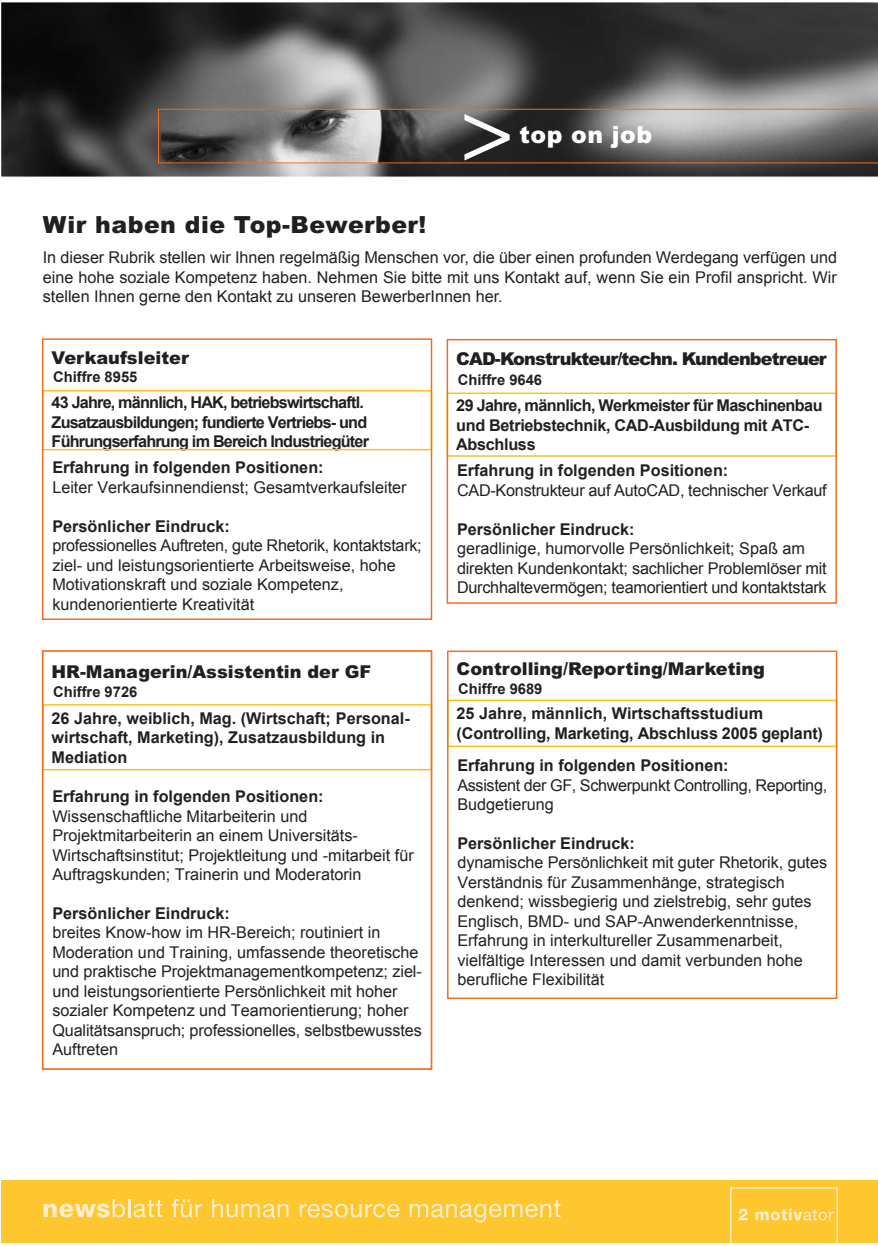
<style>
.page{position:relative;width:878px;height:1246px;background:#fff}
.page>*{position:absolute;margin:0;border:0;box-sizing:border-box;transform-origin:0 0}
.t1{font:900 23.62px "Arial";letter-spacing:.02em;color:#231f20}
.t2{font:900 23.62px "Arial";letter-spacing:.02em;color:#fff}
.t3{font:900 17.68px "Arial";color:#231f20}
.t4{font:900 17.68px "Arial";letter-spacing:-.05em;color:#231f20}
.t5{font:16.28px/19.4px "Arial";color:#231f20}
.t6{font:700 16.28px/19.4px "Arial";color:#231f20}
.t7{font:700 16.28px/19.4px "Arial";letter-spacing:-.05em;color:#231f20}
.t8{font:700 16.28px/19.4px "Arial";letter-spacing:-.02em;color:#231f20}
.t9{font:16.28px/19.4px "Arial";letter-spacing:-.02em;color:#231f20}
.t10{font:700 14.7px "Arial";color:#231f20}
</style>
<div class="page">
<div style="left:1px;top:1180px;width:877px;height:62px;background:#fec730"></div>
<svg style="left:44px;top:1199px;width:118px;height:18px"></svg>
<svg style="left:172px;top:1198px;width:30px;height:19px"></svg>
<svg style="left:212px;top:1199px;width:76px;height:18px"></svg>
<svg style="left:300px;top:1203px;width:99px;height:14px"></svg>
<svg style="left:410px;top:1200px;width:150px;height:22px"></svg>
<svg style="left:1px;top:2px;width:877px;height:175px;background:#474746"></svg>
<svg style="left:158px;top:109px;width:720px;height:54px;background:#726c6a"></svg>
<svg style="left:730px;top:1187px;width:107px;height:55px"></svg>
<div style="left:42px;top:390px;width:390px;height:60px;border:1px solid #fec210"></div>
<div style="left:42px;top:338px;width:390px;height:282px;border:1px solid #f36c21"></div>
<div style="left:447px;top:699px;width:390px;height:48px;border:1px solid #fec210"></div>
<div style="left:447px;top:650px;width:390px;height:348px;border:1px solid #f36c21"></div>
<div style="left:42px;top:704px;width:390px;height:66px;border:1px solid #fec210"></div>
<div style="left:42px;top:650px;width:390px;height:419px;border:2px solid #f36c21"></div>
<div style="left:446px;top:392px;width:391px;height:64px;border:1px solid #fec210"></div>
<div style="left:446px;top:339px;width:391px;height:264px;border:1px solid #f36c21"></div>
<h1 class="t1" style="left:43px;top:216px;width:385px">Wir haben die Top-Bewerber!</h1>
<h1 class="t2" style="left:519px;top:126px;width:134px">top on job</h1>
<p class="t5" style="left:43px;top:248px;width:795px;text-align:justify">In dieser Rubrik stellen wir Ihnen regelmäßig Menschen vor, die über einen profunden Werdegang verfügen und eine hohe soziale Kompetenz haben. Nehmen Sie bitte mit uns Kontakt auf, wenn Sie ein Profil anspricht. Wir stellen Ihnen gerne den Kontakt zu unseren BewerberInnen her.</p>
<p class="t3" style="left:52px;top:351px;width:139px">Verkaufsleiter</p>
<p class="t7" style="left:52px;top:393px;width:319px">43 Jahre, männlich, HAK, betriebswirtschaftl.<br>Zusatzausbildungen; fundierte Vertriebs- und<br>Führungserfahrung im Bereich Industriegüter</p>
<p class="t6" style="left:52px;top:458px;width:273px">Erfahrung in folgenden Positionen:</p>
<p class="t5" style="left:52px;top:477px;width:356px">Leiter Verkaufsinnendienst; Gesamtverkaufsleiter</p>
<p class="t6" style="left:52px;top:516px;width:179px">Persönlicher Eindruck:</p>
<p class="t5" style="left:52px;top:536px;width:371px">professionelles Auftreten, gute Rhetorik, kontaktstark; ziel- und leistungsorientierte Arbeitsweise, hohe Motivationskraft und soziale Kompetenz, kundenorientierte Kreativität</p>
<p class="t10" style="left:53px;top:368px;width:86px">Chiffre 8955</p>
<p class="t3" style="left:52px;top:665px;width:321px">HR-Managerin/Assistentin der GF</p>
<p class="t6" style="left:52px;top:708px;width:360px">26 Jahre, weiblich, Mag. (Wirtschaft; Personal&shy;wirtschaft, Marketing), Zusatzausbildung in<br>Mediation</p>
<p class="t6" style="left:52px;top:786px;width:273px">Erfahrung in folgenden Positionen:</p>
<p class="t5" style="left:52px;top:806px;width:363px">Wissenschaftliche Mitarbeiterin und Projektmitarbeiterin an einem Universitäts-Wirtschaftsinstitut; Projektleitung und -mitarbeit für Auftragskunden; Trainerin und Moderatorin</p>
<p class="t6" style="left:52px;top:903px;width:179px">Persönlicher Eindruck:</p>
<p class="t5" style="left:52px;top:923px;width:371px">breites Know-how im HR-Bereich; routiniert in Moderation und Training, umfassende theoretische und praktische Projektmanagementkompetenz; ziel&shy;und leistungsorientierte Persönlichkeit mit hoher sozialer Kompetenz und Teamorientierung; hoher Qualitätsanspruch; professionelles, selbstbewusstes Auftreten</p>
<p class="t10" style="left:53px;top:684px;width:86px">Chiffre 9726</p>
<p class="t4" style="left:456px;top:352px;width:372px">CAD-Konstrukteur/techn. Kundenbetreuer</p>
<p class="t8" style="left:456px;top:396px;width:368px">29 Jahre, männlich, Werkmeister für Maschinenbau und Betriebstechnik, CAD-Ausbildung mit ATC-<br>Abschluss</p>
<p class="t6" style="left:457px;top:461px;width:273px">Erfahrung in folgenden Positionen:</p>
<p class="t5" style="left:457px;top:480px;width:371px">CAD-Konstrukteur auf AutoCAD, technischer Verkauf</p>
<p class="t6" style="left:457px;top:519px;width:179px">Persönlicher Eindruck:</p>
<p class="t5" style="left:457px;top:539px;width:371px">geradlinige, humorvolle Persönlichkeit; Spaß am direkten Kundenkontakt; sachlicher Problemlöser mit<br>Durchhaltevermögen; teamorientiert und kontaktstark</p>
<p class="t10" style="left:457px;top:371px;width:86px">Chiffre 9646</p>
<p class="t3" style="left:456px;top:662px;width:310px">Controlling/Reporting/Marketing</p>
<p class="t10" style="left:458px;top:681px;width:86px">Chiffre 9689</p>
<p class="t6" style="left:456px;top:704px;width:368px">25 Jahre, männlich, Wirtschaftsstudium (Controlling, Marketing, Abschluss 2005 geplant)</p>
<p class="t6" style="left:457px;top:755px;width:273px">Erfahrung in folgenden Positionen:</p>
<p class="t9" style="left:457px;top:775px;width:371px">Assistent der GF, Schwerpunkt Controlling, Reporting,<br>Budgetierung</p>
<p class="t6" style="left:457px;top:833px;width:179px">Persönlicher Eindruck:</p>
<p class="t5" style="left:457px;top:853px;width:371px">dynamische Persönlichkeit mit guter Rhetorik, gutes Verständnis für Zusammenhänge, strategisch denkend; wissbegierig und zielstrebig, sehr gutes Englisch, BMD- und SAP-Anwenderkenntnisse, Erfahrung in interkultureller Zusammenarbeit, vielfältige Interessen und damit verbunden hohe berufliche Flexibilität</p>
</div>
